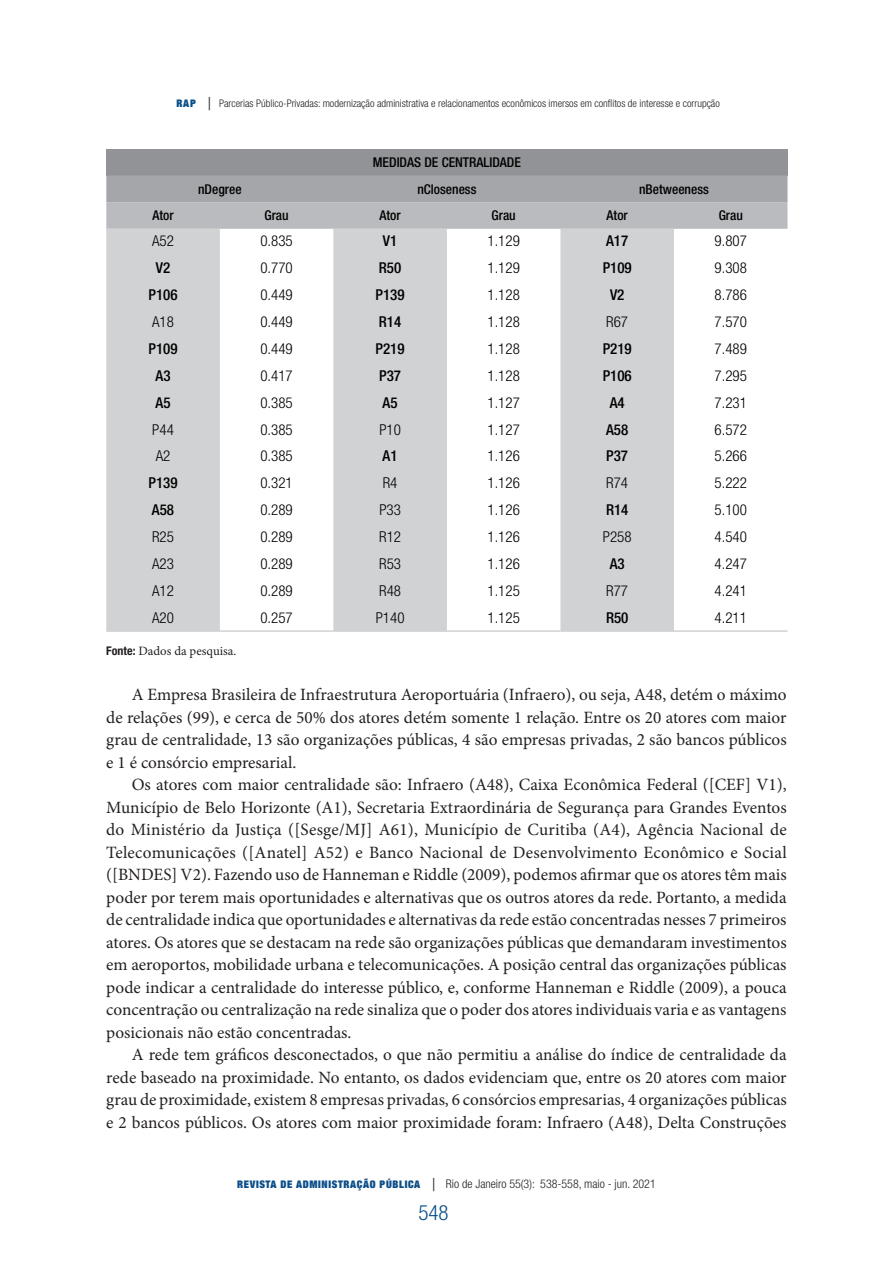
<style>
.page{position:relative;width:893px;height:1263px;background:#fff}
.page>*{position:absolute;margin:0;border:0;box-sizing:border-box;transform-origin:0 0}
.t1{font:300 condensed 21px "Helvetica Neue LT Std";color:#0c4f89}
.texto_3{font:17.25px/22.5px "Minion Pro";color:#231f20;text-align:justify}
.TEXTO_TAB{font:300 condensed 15px "Helvetica Neue LT Std";color:#000}
.TEXTO_TAB-2{font:500 condensed 15px "Helvetica Neue LT Std";color:#000}
.GARGANTA{font:500 condensed 13.5px "Helvetica Neue LT Std";color:#000}
.fonte{font:12.75px "Minion Pro";color:#231f20}
.t2{font:300 condensed 12px "Helvetica Neue LT Std";color:#231f20}
.t3{font:300 condensed 10.5px "Helvetica Neue LT Std";color:#231f20}
.s1{font-family:"Helvetica Neue";font-weight:900;font-stretch:expanded;color:#0c4f89}
.s2{font-size:18px}
.s3{font-family:"Helvetica Neue LT Std";font-weight:700;font-stretch:condensed;font-size:12px}
.s4{font-family:"Helvetica Neue";font-weight:900;font-stretch:expanded;font-size:10.5px;color:#0c4f89}
</style>
<div class="page">
<div style="left:106px;top:149px;width:681px;height:26px;background:#919396"></div>
<svg style="left:106px;top:175px;width:681px;height:54px;background:#afb0b4"></svg>
<svg style="left:106px;top:229px;width:568px;height:401px;fill:#d1d2d4"></svg>
<hr style="left:106px;top:630px;width:114px;height:2px;background:#d1d2d4">
<hr style="left:220px;top:630px;width:113px;height:2px;background:#d1d2d4">
<hr style="left:333px;top:630px;width:114px;height:2px;background:#d1d2d4">
<hr style="left:447px;top:630px;width:113px;height:2px;background:#d1d2d4">
<hr style="left:560px;top:630px;width:114px;height:2px;background:#d1d2d4">
<hr style="left:674px;top:630px;width:113px;height:2px;background:#d1d2d4">
<p class="t3" style="left:176px;top:98px;width:545px"><span class="s1">RAP</span> <span class="s2">|</span> Parcerias Público-Privadas: modernização administrativa e relacionamentos econômicos imersos em conflitos de interesse e corrupção</p>
<p class="GARGANTA" style="left:373px;top:154px;width:150px">MEDIDAS DE CENTRALIDADE</p>
<p class="GARGANTA" style="left:198px;top:181px;width:45px">nDegree</p>
<p class="GARGANTA" style="left:417px;top:181px;width:60px">nCloseness</p>
<p class="GARGANTA" style="left:639px;top:181px;width:71px">nBetweeness</p>
<p class="GARGANTA" style="left:152px;top:207px;width:23px">Ator</p>
<p class="GARGANTA" style="left:265px;top:207px;width:26px">Grau</p>
<p class="GARGANTA" style="left:379px;top:207px;width:23px">Ator</p>
<p class="GARGANTA" style="left:492px;top:207px;width:26px">Grau</p>
<p class="GARGANTA" style="left:607px;top:207px;width:23px">Ator</p>
<p class="GARGANTA" style="left:719px;top:207px;width:26px">Grau</p>
<p class="TEXTO_TAB" style="left:152px;top:232px;width:23px">A52</p>
<p class="TEXTO_TAB" style="left:260px;top:232px;width:34px">0.835</p>
<p class="TEXTO_TAB-2" style="left:383px;top:232px;width:16px">V1</p>
<p class="TEXTO_TAB" style="left:487px;top:232px;width:34px">1.129</p>
<p class="TEXTO_TAB-2" style="left:606px;top:232px;width:24px">A17</p>
<p class="TEXTO_TAB" style="left:715px;top:232px;width:34px">9.807</p>
<p class="TEXTO_TAB-2" style="left:156px;top:259px;width:16px">V2</p>
<p class="TEXTO_TAB" style="left:260px;top:259px;width:34px">0.770</p>
<p class="TEXTO_TAB-2" style="left:379px;top:259px;width:24px">R50</p>
<p class="TEXTO_TAB" style="left:487px;top:259px;width:34px">1.129</p>
<p class="TEXTO_TAB-2" style="left:603px;top:259px;width:31px">P109</p>
<p class="TEXTO_TAB" style="left:715px;top:259px;width:34px">9.308</p>
<p class="TEXTO_TAB-2" style="left:149px;top:286px;width:31px">P106</p>
<p class="TEXTO_TAB" style="left:260px;top:286px;width:34px">0.449</p>
<p class="TEXTO_TAB-2" style="left:376px;top:286px;width:31px">P139</p>
<p class="TEXTO_TAB" style="left:487px;top:286px;width:34px">1.128</p>
<p class="TEXTO_TAB-2" style="left:610px;top:286px;width:16px">V2</p>
<p class="TEXTO_TAB" style="left:715px;top:286px;width:34px">8.786</p>
<p class="TEXTO_TAB" style="left:152px;top:313px;width:23px">A18</p>
<p class="TEXTO_TAB" style="left:260px;top:313px;width:34px">0.449</p>
<p class="TEXTO_TAB-2" style="left:379px;top:313px;width:24px">R14</p>
<p class="TEXTO_TAB" style="left:487px;top:313px;width:34px">1.128</p>
<p class="TEXTO_TAB" style="left:606px;top:313px;width:23px">R67</p>
<p class="TEXTO_TAB" style="left:715px;top:313px;width:34px">7.570</p>
<p class="TEXTO_TAB-2" style="left:149px;top:340px;width:31px">P109</p>
<p class="TEXTO_TAB" style="left:260px;top:340px;width:34px">0.449</p>
<p class="TEXTO_TAB-2" style="left:376px;top:340px;width:31px">P219</p>
<p class="TEXTO_TAB" style="left:487px;top:340px;width:34px">1.128</p>
<p class="TEXTO_TAB-2" style="left:603px;top:340px;width:31px">P219</p>
<p class="TEXTO_TAB" style="left:715px;top:340px;width:34px">7.489</p>
<p class="TEXTO_TAB-2" style="left:156px;top:366px;width:16px">A3</p>
<p class="TEXTO_TAB" style="left:260px;top:367px;width:34px">0.417</p>
<p class="TEXTO_TAB-2" style="left:379px;top:366px;width:23px">P37</p>
<p class="TEXTO_TAB" style="left:487px;top:367px;width:34px">1.128</p>
<p class="TEXTO_TAB-2" style="left:603px;top:366px;width:31px">P106</p>
<p class="TEXTO_TAB" style="left:715px;top:367px;width:34px">7.295</p>
<p class="TEXTO_TAB-2" style="left:156px;top:393px;width:16px">A5</p>
<p class="TEXTO_TAB" style="left:260px;top:394px;width:34px">0.385</p>
<p class="TEXTO_TAB-2" style="left:383px;top:393px;width:16px">A5</p>
<p class="TEXTO_TAB" style="left:487px;top:394px;width:34px">1.127</p>
<p class="TEXTO_TAB-2" style="left:610px;top:393px;width:16px">A4</p>
<p class="TEXTO_TAB" style="left:715px;top:394px;width:34px">7.231</p>
<p class="TEXTO_TAB" style="left:152px;top:421px;width:23px">P44</p>
<p class="TEXTO_TAB" style="left:260px;top:421px;width:34px">0.385</p>
<p class="TEXTO_TAB" style="left:379px;top:421px;width:23px">P10</p>
<p class="TEXTO_TAB" style="left:487px;top:421px;width:34px">1.127</p>
<p class="TEXTO_TAB-2" style="left:606px;top:420px;width:24px">A58</p>
<p class="TEXTO_TAB" style="left:715px;top:421px;width:34px">6.572</p>
<p class="TEXTO_TAB" style="left:156px;top:447px;width:16px">A2</p>
<p class="TEXTO_TAB" style="left:260px;top:447px;width:34px">0.385</p>
<p class="TEXTO_TAB-2" style="left:383px;top:447px;width:16px">A1</p>
<p class="TEXTO_TAB" style="left:487px;top:447px;width:34px">1.126</p>
<p class="TEXTO_TAB-2" style="left:606px;top:447px;width:23px">P37</p>
<p class="TEXTO_TAB" style="left:715px;top:447px;width:34px">5.266</p>
<p class="TEXTO_TAB-2" style="left:149px;top:474px;width:31px">P139</p>
<p class="TEXTO_TAB" style="left:260px;top:474px;width:34px">0.321</p>
<p class="TEXTO_TAB" style="left:383px;top:474px;width:16px">R4</p>
<p class="TEXTO_TAB" style="left:487px;top:474px;width:34px">1.126</p>
<p class="TEXTO_TAB" style="left:606px;top:474px;width:23px">R74</p>
<p class="TEXTO_TAB" style="left:715px;top:474px;width:34px">5.222</p>
<p class="TEXTO_TAB-2" style="left:152px;top:501px;width:24px">A58</p>
<p class="TEXTO_TAB" style="left:260px;top:501px;width:34px">0.289</p>
<p class="TEXTO_TAB" style="left:379px;top:501px;width:23px">P33</p>
<p class="TEXTO_TAB" style="left:487px;top:501px;width:34px">1.126</p>
<p class="TEXTO_TAB-2" style="left:606px;top:501px;width:24px">R14</p>
<p class="TEXTO_TAB" style="left:715px;top:501px;width:34px">5.100</p>
<p class="TEXTO_TAB" style="left:152px;top:528px;width:23px">R25</p>
<p class="TEXTO_TAB" style="left:260px;top:528px;width:34px">0.289</p>
<p class="TEXTO_TAB" style="left:379px;top:528px;width:23px">R12</p>
<p class="TEXTO_TAB" style="left:487px;top:528px;width:34px">1.126</p>
<p class="TEXTO_TAB" style="left:603px;top:528px;width:30px">P258</p>
<p class="TEXTO_TAB" style="left:715px;top:528px;width:34px">4.540</p>
<p class="TEXTO_TAB" style="left:152px;top:555px;width:23px">A23</p>
<p class="TEXTO_TAB" style="left:260px;top:555px;width:34px">0.289</p>
<p class="TEXTO_TAB" style="left:379px;top:555px;width:23px">R53</p>
<p class="TEXTO_TAB" style="left:487px;top:555px;width:34px">1.126</p>
<p class="TEXTO_TAB-2" style="left:610px;top:555px;width:16px">A3</p>
<p class="TEXTO_TAB" style="left:715px;top:555px;width:34px">4.247</p>
<p class="TEXTO_TAB" style="left:152px;top:582px;width:23px">A12</p>
<p class="TEXTO_TAB" style="left:260px;top:582px;width:34px">0.289</p>
<p class="TEXTO_TAB" style="left:379px;top:582px;width:23px">R48</p>
<p class="TEXTO_TAB" style="left:487px;top:582px;width:34px">1.125</p>
<p class="TEXTO_TAB" style="left:606px;top:582px;width:23px">R77</p>
<p class="TEXTO_TAB" style="left:715px;top:582px;width:34px">4.241</p>
<p class="TEXTO_TAB" style="left:152px;top:609px;width:23px">A20</p>
<p class="TEXTO_TAB" style="left:260px;top:609px;width:34px">0.257</p>
<p class="TEXTO_TAB" style="left:376px;top:609px;width:30px">P140</p>
<p class="TEXTO_TAB" style="left:487px;top:609px;width:34px">1.125</p>
<p class="TEXTO_TAB-2" style="left:606px;top:608px;width:24px">R50</p>
<p class="TEXTO_TAB" style="left:715px;top:609px;width:34px">4.211</p>
<p class="fonte" style="left:106px;top:642px;width:132px"><span class="s3">Fonte:</span> Dados da pesquisa.</p>
<p class="texto_3" style="left:106px;top:683px;width:682px;text-indent:26px">A Empresa Brasileira de Infraestrutura Aeroportuária (Infraero), ou seja, A48, detém o máximo de relações (99), e cerca de 50% dos atores detém somente 1 relação. Entre os 20 atores com maior grau de centralidade, 13 são organizações públicas, 4 são empresas privadas, 2 são bancos públicos e 1 é consórcio empresarial.</p>
<p class="texto_3" style="left:106px;top:773px;width:682px;text-indent:26px">Os atores com maior centralidade são: Infraero (A48), Caixa Econômica Federal ([CEF] V1), Município de Belo Horizonte (A1), Secretaria Extraordinária de Segurança para Grandes Eventos do Ministério da Justiça ([Sesge/MJ] A61), Município de Curitiba (A4), Agência Nacional de Telecomunicações ([Anatel] A52) e Banco Nacional de Desenvolvimento Econômico e Social ([BNDES] V2). Fazendo uso de Hanneman e Riddle (2009), podemos afirmar que os atores têm mais poder por terem mais oportunidades e alternativas que os outros atores da rede. Portanto, a medida de centralidade indica que oportunidades e alternativas da rede estão concentradas nesses 7 primeiros atores. Os atores que se destacam na rede são organizações públicas que demandaram investimentos em aeroportos, mobilidade urbana e telecomunicações. A posição central das organizações públicas pode indicar a centralidade do interesse público, e, conforme Hanneman e Riddle (2009), a pouca concentração ou centralização na rede sinaliza que o poder dos atores individuais varia e as vantagens posicionais não estão concentradas.</p>
<p class="texto_3" style="left:106px;top:1043px;width:682px;text-indent:26px">A rede tem gráficos desconectados, o que não permitiu a análise do índice de centralidade da rede baseado na proximidade. No entanto, os dados evidenciam que, entre os 20 atores com maior grau de proximidade, existem 8 empresas privadas, 6 consórcios empresarias, 4 organizações públicas e 2 bancos públicos. Os atores com maior proximidade foram: Infraero (A48), Delta Construções</p>
<p class="t2" style="left:237px;top:1176px;width:420px"><span class="s4">REVISTA DE ADMINISTRAÇÃO PÚBLICA</span> <span class="s2">|</span> Rio de Janeiro 55(3): 538-558, maio - jun. 2021</p>
<p class="t1" style="left:418px;top:1200px;width:32px">548</p>
</div>
